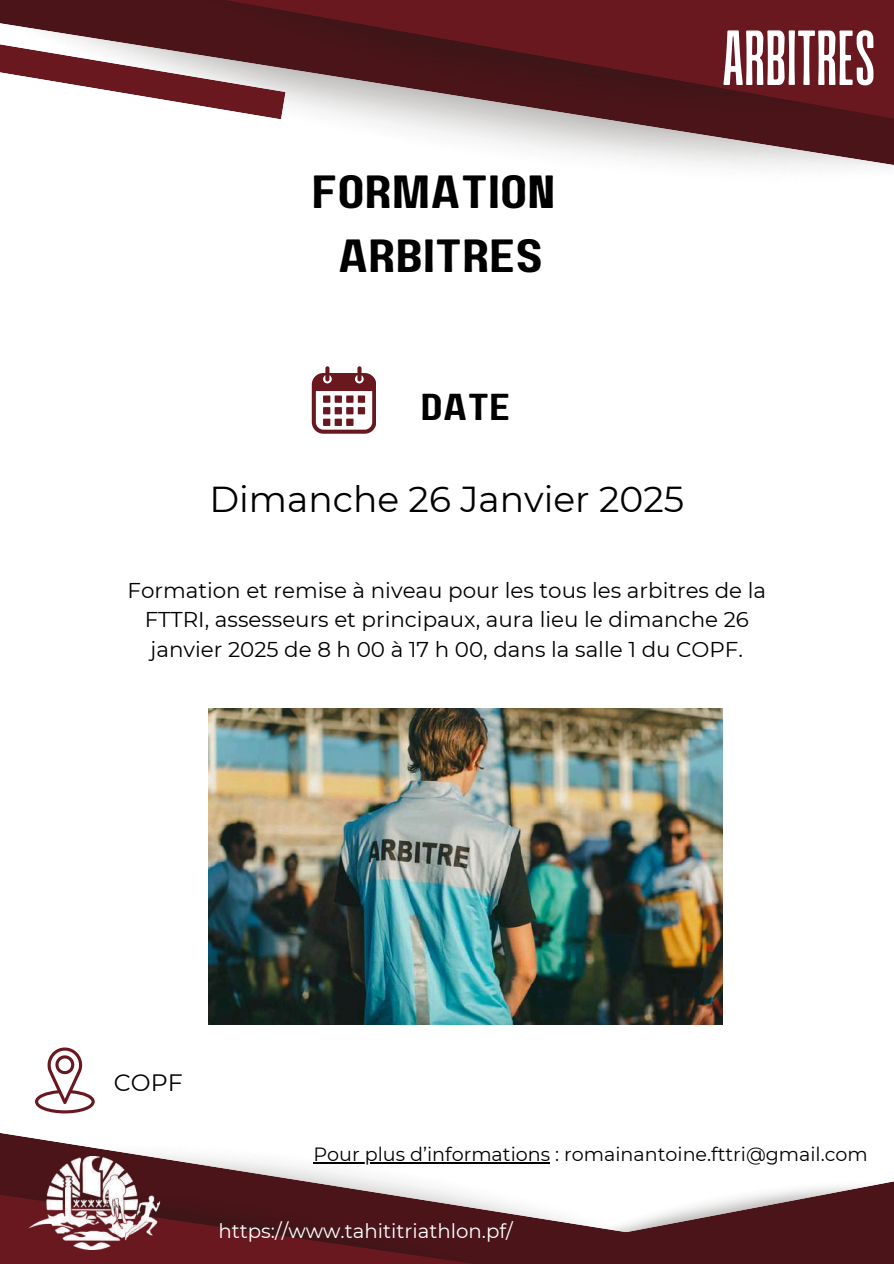
<style>
.page{position:relative;width:894px;height:1264px;background:#fff}
.page>*{position:absolute;margin:0;border:0;box-sizing:border-box;transform-origin:0 0}
.t1{font:82.35px "Paalalabas Display Condens BETA";color:#fff}
.t2{font:46.5px/64.2px "Paalalabas Display Wide BETA";color:#000;text-align:center}
.t3{font:37.5px "Paalalabas Display Wide BETA";color:#000}
.t4{font:36px "Montserrat";color:#000}
.t5{font:23.7px "Montserrat";color:#000}
.t6{font:21.45px/29.2px "Montserrat";color:#000;text-align:center}
.t7{font:19.8px "Montserrat";color:#fff}
.t8{font:19.05px "Montserrat";color:#000}
</style>
<div class="page">
<svg style="left:0;top:0;width:127px;height:34px;fill:#4b1419"></svg>
<img style="left:127px;top:0;width:766px;height:168px">
<svg style="left:225px;top:0;width:668px;height:123px;fill:#6a1820"></svg>
<svg style="left:0;top:34px;width:285px;height:85px"></svg>
<svg style="left:829px;top:1181px;width:64px;height:82px"></svg>
<svg style="left:0;top:1113px;width:829px;height:150px"></svg>
<img style="left:0;top:1151px;width:557px;height:34px">
<svg style="left:0;top:1185px;width:637px;height:78px;fill:#4b1519"></svg>
<svg style="left:35px;top:1047px;width:60px;height:66px"></svg>
<svg style="left:312px;top:366px;width:64px;height:68px"></svg>
<div style="left:323px;top:395px;width:7px;height:8px;background:#6a1820"></div>
<div style="left:323px;top:407px;width:7px;height:7px;background:#6a1820"></div>
<div style="left:323px;top:418px;width:7px;height:8px;background:#6a1820"></div>
<div style="left:334px;top:395px;width:8px;height:8px;background:#6a1820"></div>
<div style="left:334px;top:407px;width:8px;height:7px;background:#6a1820"></div>
<div style="left:334px;top:418px;width:8px;height:8px;background:#6a1820"></div>
<div style="left:346px;top:395px;width:7px;height:8px;background:#6a1820"></div>
<div style="left:346px;top:407px;width:7px;height:7px;background:#6a1820"></div>
<div style="left:346px;top:418px;width:7px;height:8px;background:#6a1820"></div>
<div style="left:358px;top:395px;width:7px;height:8px;background:#6a1820"></div>
<div style="left:358px;top:407px;width:7px;height:7px;background:#6a1820"></div>
<img style="left:28px;top:1156px;width:137px;height:93px">
<img style="left:208px;top:708px;width:514px;height:316px">
<hr style="left:313px;top:1162px;width:237px;height:1px;background:#000">
<h2 class="t2" style="left:312px;top:162px;width:245px">FORMATION<br>ARBITRES</h2>
<h1 class="t1" style="left:722px;top:22px;width:155px">ARBITRES</h1>
<h3 class="t3" style="left:420px;top:391px;width:91px">DATE</h3>
<h3 class="t4" style="left:209px;top:477px;width:476px">Dimanche 26 Janvier 2025</h3>
<p class="t6" style="left:127px;top:575px;width:640px">Formation et remise à niveau pour les tous les arbitres de la<br>FTTRI, assesseurs et principaux, aura lieu le dimanche 26 janvier 2025 de 8 h 00 à 17 h 00, dans la salle 1 du COPF.</p>
<p class="t5" style="left:114px;top:1067px;width:70px">COPF</p>
<p class="t8" style="left:313px;top:1142px;width:555px">Pour plus d’informations : romainantoine.fttri@gmail.com</p>
<p class="t7" style="left:218px;top:1218px;width:296px">https://www.tahititriathlon.pf/</p>
</div>
